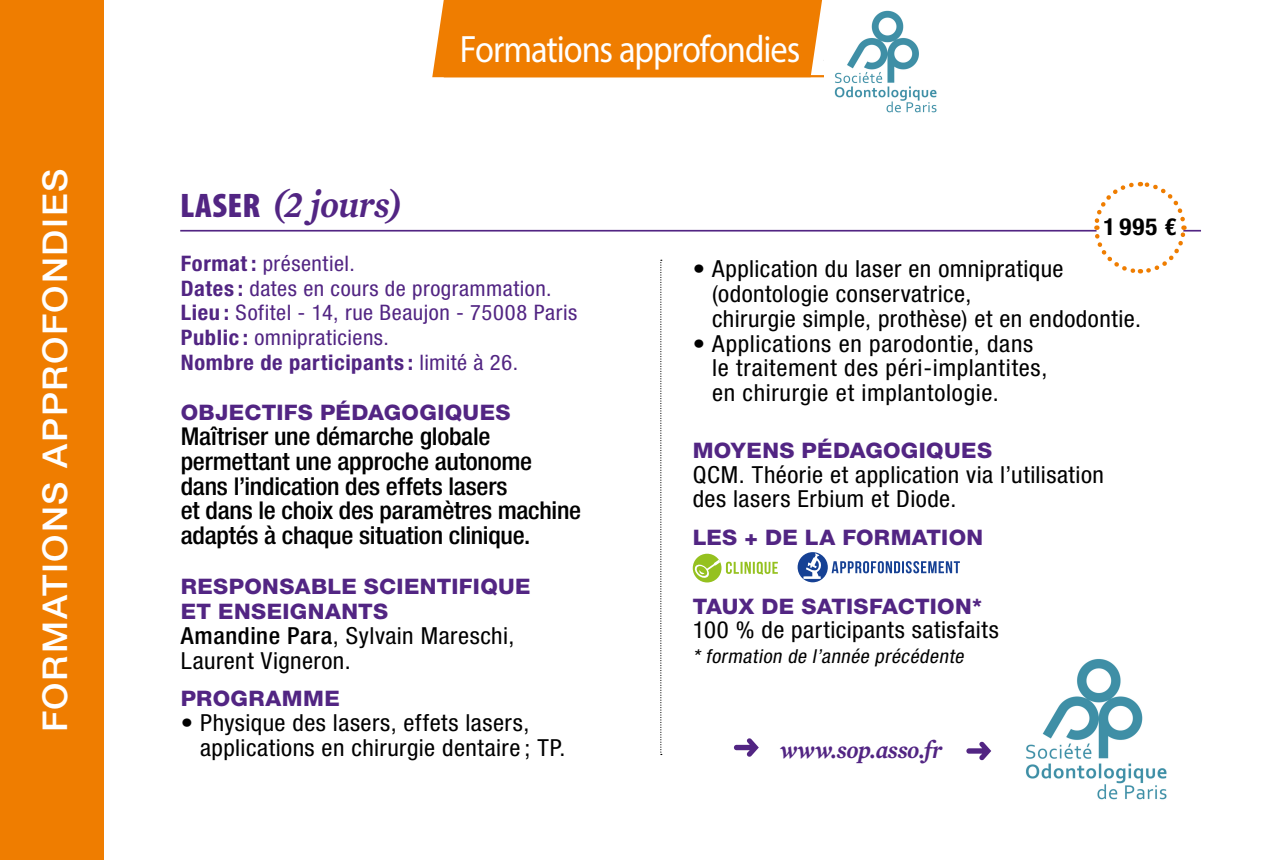
<style>
.page{position:relative;width:1276px;height:860px;background:#fff}
.page>*{position:absolute;margin:0;border:0;box-sizing:border-box;transform-origin:0 0}
.t1{font:38.25px "Myriad Pro";letter-spacing:-.03em;color:#fff;scale:.9 1}
.t2{font:italic 600 38.25px "Mercury Text G1";letter-spacing:-.015em;color:#522583;scale:.95 1}
.t3{font:500 34.2px "Helvetica Neue LT Std";letter-spacing:.05em;color:#fff;scale:1.05 1}
.t4{font:italic 600 24.75px "Mercury Text G1";letter-spacing:-.02em;color:#522583;scale:.95 1}
.t5{font:500 condensed 24.53px/24.8px "Helvetica Neue LT Std";letter-spacing:-.01em;color:#000;scale:1.05 1}
.t6{font:condensed 23.4px/24.8px "Helvetica Neue LT Std";letter-spacing:.02em;color:#000;scale:1.05 1}
.t7{font:700 condensed 23.4px "Helvetica Neue LT Std";color:#000;scale:1.05 1}
.t8{font:condensed 21.38px/24.8px "Helvetica Neue LT Std";letter-spacing:.025em;color:#522583;scale:1.05 1}
.t9{font:800 21.38px/24.8px "Helvetica Neue LT Std";letter-spacing:.015em;color:#522583;scale:1.05 1}
.t10{font:italic condensed 19.35px "Helvetica Neue LT Std";color:#000;scale:1.05 1}
.s1{color:#000}
.s2{font-family:"Myriad Variable Concept";font-weight:400;font-style:normal;font-size:34.2px}
.s3{font-weight:700}
.s4{font-weight:500}
</style>
<div class="page">
<div style="left:0;top:0;width:43px;height:859px;background:#ef7d00"></div>
<hr style="left:180px;top:230px;width:1021px;height:1px;background:#522583">
<svg style="left:660px;top:260px;width:2px;height:495px"></svg>
<div style="left:693px;top:553px;width:28px;height:29px;background:#95c11f;border-radius:50%"></div>
<svg style="left:694px;top:553px;width:84px;height:25px"></svg>
<svg style="left:831px;top:561px;width:129px;height:12px"></svg>
<div style="left:797px;top:552px;width:31px;height:30px;background:#164194;border-radius:50%"></div>
<svg style="left:803px;top:553px;width:18px;height:26px"></svg>
<svg style="left:1091px;top:181px;width:97px;height:93px"></svg>
<svg style="left:734px;top:738px;width:25px;height:18px"></svg>
<div style="left:432px;top:0;width:390px;height:77px;background:#ef7d00"></div>
<hr style="left:444px;top:75px;width:442px;height:2px;background:#ef7d00">
<div style="left:39px;top:0;width:65px;height:859px;background:#ef7d00"></div>
<img style="left:824px;top:10px;width:113px;height:103px">
<img style="left:1026px;top:659px;width:141px;height:141px">
<svg style="left:966px;top:741px;width:25px;height:19px"></svg>
<h2 class="t3" style="left:35px;top:732px;width:538px;rotate:-90deg">FORMATIONS APPROFONDIES</h2>
<h1 class="t1" style="left:460px;top:26px;width:472px">Formations approfondies <span class="s1">SOP</span></h1>
<h1 class="t2" style="left:180px;top:176px;width:234px"><span class="s2">LASER</span> (2 jours)</h1>
<p class="t8" style="left:181px;top:251px;width:379px"><span class="s3">Format :</span> présentiel.<br><span class="s3">Dates :</span> dates en cours de programmation.<br><span class="s3">Lieu :</span> Sofitel - 14, rue Beaujon - 75008 Paris <span class="s3">Public :</span> omnipraticiens.<br><span class="s3">Nombre de participants :</span> limité à 26.</p>
<p class="t9" style="left:181px;top:400px;width:315px">OBJECTIFS PÉDAGOGIQUES</p>
<p class="t5" style="left:181px;top:423px;width:383px">Maîtriser une démarche globale permettant une approche autonome dans l’indication des effets lasers<br>et dans le choix des paramètres machine adaptés à chaque situation clinique.</p>
<p class="t9" style="left:181px;top:574px;width:335px">RESPONSABLE SCIENTIFIQUE<br>ET ENSEIGNANTS</p>
<p class="t6" style="left:181px;top:623px;width:319px"><span class="s4">Amandine Para</span>, Sylvain Mareschi,<br>Laurent Vigneron.</p>
<p class="t9" style="left:181px;top:686px;width:153px">PROGRAMME</p>
<p class="t6" style="left:200px;top:710px;width:349px;text-indent:-19px">• Physique des lasers, effets lasers, applications en chirurgie dentaire ; TP.</p>
<p class="t7" style="left:1103px;top:212px;width:71px">1995 €</p>
<p class="t6" style="left:712px;top:256px;width:410px;text-indent:-19px">• Application du laser en omnipratique (odontologie conservatrice,<br>chirurgie simple, prothèse) et en endodontie.</p>
<p class="t6" style="left:712px;top:331px;width:321px;text-indent:-19px">• Applications en parodontie, dans le traitement des péri-implantites, en chirurgie et implantologie.</p>
<p class="t9" style="left:693px;top:438px;width:286px">MOYENS PÉDAGOGIQUES</p>
<p class="t6" style="left:693px;top:462px;width:393px">QCM. Théorie et application via l’utilisation des lasers Erbium et Diode.</p>
<p class="t9" style="left:693px;top:525px;width:278px">LES + DE LA FORMATION</p>
<p class="t9" style="left:693px;top:593px;width:277px">TAUX DE SATISFACTION*</p>
<p class="t6" style="left:693px;top:617px;width:293px">100 % de participants satisfaits</p>
<p class="t10" style="left:693px;top:645px;width:263px">* formation de l’année précédente</p>
<p class="t4" style="left:779px;top:731px;width:173px">www.sop.asso.fr</p>
</div>
